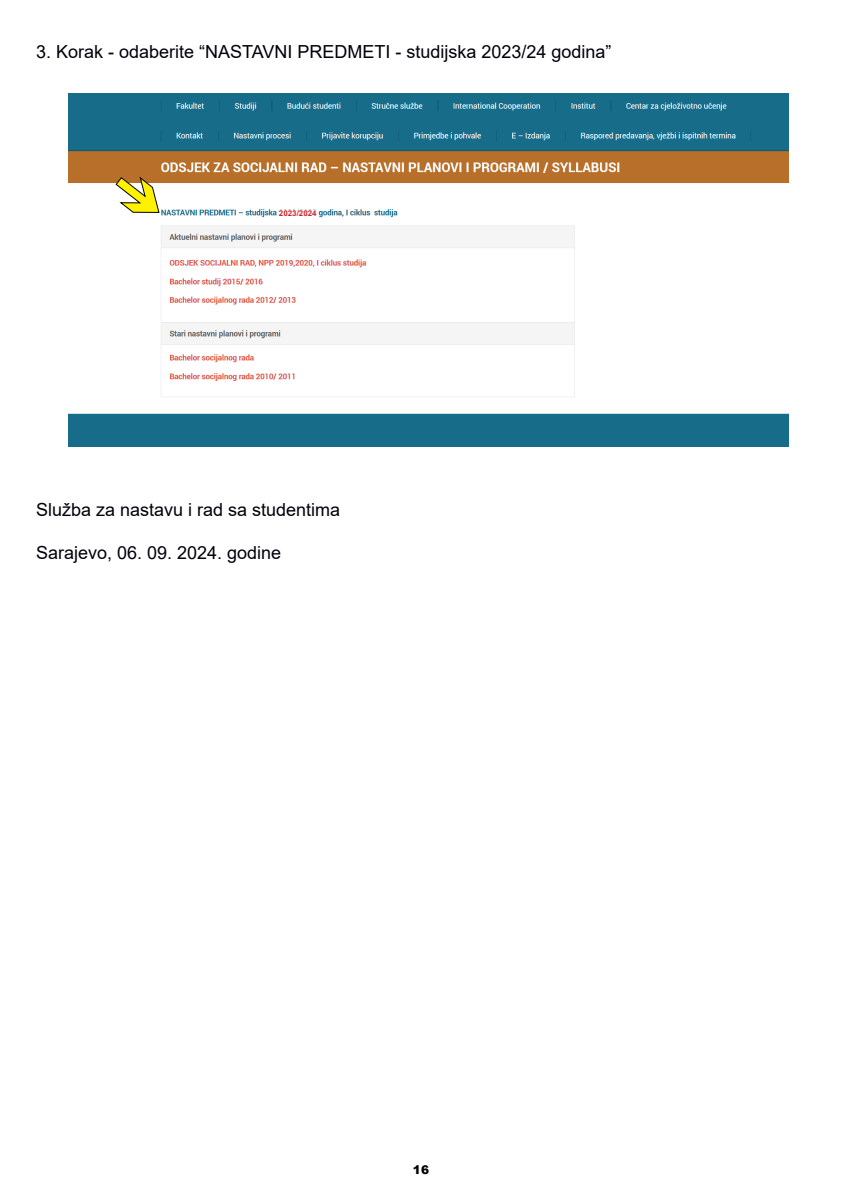
<style>
.page{position:relative;width:842px;height:1191px;background:#fff}
.page>*{position:absolute;margin:0;border:0;box-sizing:border-box;transform-origin:0 0}
.t1{font:18px "Arial";color:#00000a}
.t2{font:900 12px "Arial";color:#000}
.t3{font:700 8px "Arial";color:#d2232a}
</style>
<div class="page">
<img style="left:69px;top:94px;width:720px;height:352px">
<svg style="left:115px;top:177px;width:45px;height:36px"></svg>
<div style="left:279px;top:210px;width:39px;height:6px;background:#fff"></div>
<p class="t1" style="left:36px;top:40px;width:577px">3. Korak - odaberite “NASTAVNI PREDMETI - studijska 2023/24 godina”</p>
<p class="t3" style="left:279px;top:207px;width:39px">2023/2024</p>
<p class="t1" style="left:36px;top:497px;width:306px">Služba za nastavu i rad sa studentima</p>
<p class="t1" style="left:36px;top:540px;width:247px">Sarajevo, 06. 09. 2024. godine</p>
<p class="t2" style="left:413px;top:1160px;width:18px">16</p>
</div>
